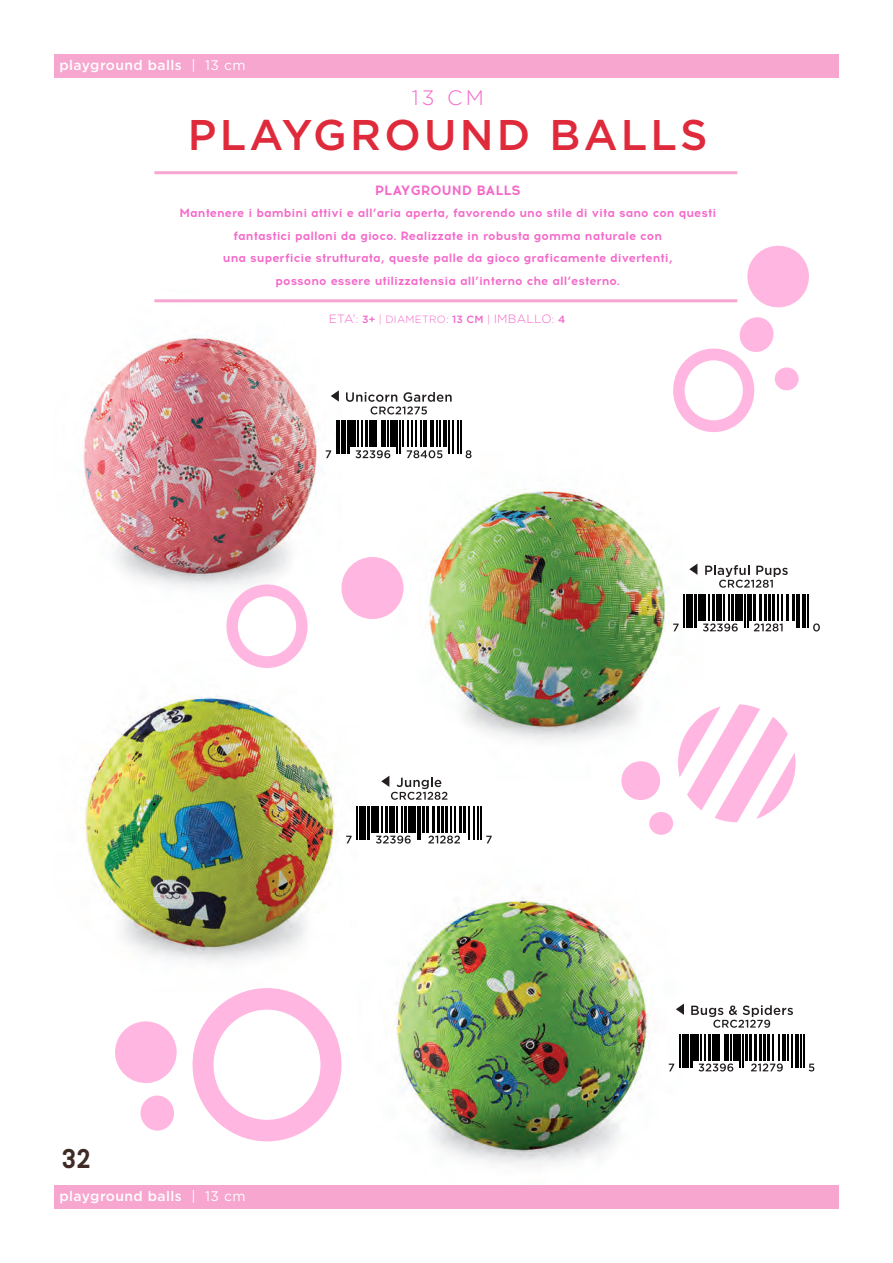
<style>
.page{position:relative;width:893px;height:1263px;background:#fff}
.page>*{position:absolute;margin:0;border:0;box-sizing:border-box;transform-origin:0 0}
.t1{font:500 42.9px "Gotham";letter-spacing:.075em;color:#df2a3b}
.t2{font:700 27px "Abel Pro";color:#3f2b25}
.t3{font:300 20.85px "Gotham";color:#f468c9}
.t4{font:500 13.95px "Gotham";letter-spacing:.03em;color:#fff}
.t5{font:700 13.5px "Acrom";color:#f468c9}
.t6{font:700 12px "Acrom";color:#f468c9}
.t7{font:300 10.5px "Gotham";letter-spacing:.02em;color:#f468c9}
.s1{font-weight:400}
.s2{font-size:12px}
.s3{font-weight:500}
</style>
<div class="page">
<img style="left:396px;top:897px;width:285px;height:270px">
<img style="left:85px;top:660px;width:272px;height:331px">
<img style="left:395px;top:442px;width:308px;height:299px">
<img style="left:83px;top:302px;width:258px;height:285px">
<div style="left:54px;top:54px;width:785px;height:24px;background:#f7a6cf"></div>
<div style="left:54px;top:1185px;width:785px;height:24px;background:#f7a6cf"></div>
<hr style="left:154px;top:171px;width:583px;height:3px;background:#f7a6cf">
<hr style="left:154px;top:299px;width:583px;height:3px;background:#f7a6cf">
<svg style="left:647px;top:661px;width:149px;height:174px"></svg>
<div style="left:621px;top:761px;width:39px;height:39px;background:#ffb6e1;border-radius:50%"></div>
<div style="left:341px;top:557px;width:63px;height:62px;background:#ffb6e1;border-radius:50%"></div>
<div style="left:649px;top:812px;width:24px;height:23px;background:#ffb6e1;border-radius:50%"></div>
<div style="left:193px;top:988px;width:148px;height:153px;background:#ffb6e1;border-radius:50%"></div>
<div style="left:214px;top:1010px;width:106px;height:110px;background:#fff;border-radius:50%"></div>
<svg style="left:115px;top:1021px;width:62px;height:62px"></svg>
<svg style="left:140px;top:1095px;width:34px;height:36px"></svg>
<div style="left:226px;top:584px;width:82px;height:84px;background:#ffb6e1;border-radius:50%"></div>
<div style="left:238px;top:596px;width:58px;height:60px;background:#fff;border-radius:50%"></div>
<div style="left:673px;top:349px;width:81px;height:83px;background:#ffb6e1;border-radius:50%"></div>
<div style="left:685px;top:360px;width:58px;height:60px;background:#fff;border-radius:50%"></div>
<svg style="left:737px;top:245px;width:72px;height:107px"></svg>
<div style="left:775px;top:367px;width:24px;height:23px;background:#ffb6e1;border-radius:50%"></div>
<svg style="left:331px;top:390px;width:8px;height:12px"></svg>
<svg style="left:346px;top:392px;width:106px;height:22px"></svg>
<svg style="left:326px;top:450px;width:5px;height:8px"></svg>
<svg style="left:466px;top:450px;width:5px;height:8px"></svg>
<hr style="left:336px;top:421px;width:1px;height:33px;background:#000001">
<hr style="left:339px;top:421px;width:1px;height:33px;background:#000001">
<hr style="left:341px;top:421px;width:4px;height:33px;background:#000001">
<hr style="left:347px;top:421px;width:2px;height:33px;background:#000001">
<div style="left:351px;top:421px;width:5px;height:26px;background:#000001"></div>
<svg style="left:355px;top:421px;width:35px;height:37px"></svg>
<div style="left:390px;top:421px;width:5px;height:26px;background:#000001"></div>
<hr style="left:397px;top:421px;width:1px;height:33px;background:#000001">
<hr style="left:399px;top:421px;width:2px;height:33px;background:#000001">
<svg style="left:402px;top:421px;width:40px;height:37px"></svg>
<hr style="left:443px;top:421px;width:4px;height:26px;background:#000001">
<hr style="left:448px;top:421px;width:1px;height:33px;background:#000001">
<hr style="left:452px;top:421px;width:1px;height:33px;background:#000001">
<hr style="left:457px;top:421px;width:2px;height:33px;background:#000001">
<hr style="left:460px;top:421px;width:1px;height:33px;background:#000001">
<svg style="left:689px;top:563px;width:8px;height:12px"></svg>
<svg style="left:705px;top:565px;width:83px;height:23px"></svg>
<svg style="left:673px;top:623px;width:6px;height:8px"></svg>
<svg style="left:813px;top:623px;width:7px;height:8px"></svg>
<hr style="left:684px;top:594px;width:1px;height:33px;background:#000001">
<hr style="left:686px;top:594px;width:2px;height:33px;background:#000001">
<hr style="left:689px;top:594px;width:4px;height:33px;background:#000001">
<hr style="left:694px;top:594px;width:3px;height:33px;background:#000001">
<div style="left:698px;top:594px;width:5px;height:26px;background:#000001"></div>
<svg style="left:703px;top:594px;width:35px;height:37px"></svg>
<div style="left:738px;top:594px;width:5px;height:26px;background:#000001"></div>
<hr style="left:744px;top:594px;width:1px;height:33px;background:#000001">
<hr style="left:747px;top:594px;width:1px;height:33px;background:#000001">
<hr style="left:749px;top:594px;width:3px;height:26px;background:#000001">
<hr style="left:753px;top:594px;width:3px;height:26px;background:#000001">
<svg style="left:754px;top:594px;width:29px;height:37px"></svg>
<hr style="left:786px;top:594px;width:3px;height:26px;background:#000001">
<hr style="left:792px;top:594px;width:2px;height:26px;background:#000001">
<hr style="left:796px;top:594px;width:3px;height:33px;background:#000001">
<hr style="left:802px;top:594px;width:1px;height:33px;background:#000001">
<hr style="left:805px;top:594px;width:1px;height:33px;background:#000001">
<hr style="left:807px;top:594px;width:2px;height:33px;background:#000001">
<svg style="left:381px;top:776px;width:66px;height:24px"></svg>
<svg style="left:346px;top:836px;width:6px;height:7px"></svg>
<svg style="left:486px;top:836px;width:6px;height:7px"></svg>
<hr style="left:357px;top:806px;width:1px;height:33px;background:#000001">
<hr style="left:359px;top:806px;width:2px;height:33px;background:#000001">
<hr style="left:362px;top:806px;width:4px;height:33px;background:#000001">
<hr style="left:367px;top:806px;width:3px;height:33px;background:#000001">
<div style="left:371px;top:806px;width:5px;height:26px;background:#000001"></div>
<svg style="left:376px;top:806px;width:35px;height:37px"></svg>
<div style="left:411px;top:806px;width:5px;height:26px;background:#000001"></div>
<hr style="left:417px;top:806px;width:1px;height:33px;background:#000001">
<hr style="left:420px;top:806px;width:1px;height:33px;background:#000001">
<hr style="left:422px;top:806px;width:3px;height:26px;background:#000001">
<hr style="left:426px;top:806px;width:3px;height:26px;background:#000001">
<svg style="left:428px;top:806px;width:32px;height:37px"></svg>
<hr style="left:459px;top:806px;width:3px;height:26px;background:#000001">
<hr style="left:463px;top:806px;width:3px;height:26px;background:#000001">
<hr style="left:469px;top:806px;width:1px;height:33px;background:#000001">
<hr style="left:474px;top:806px;width:1px;height:33px;background:#000001">
<hr style="left:478px;top:806px;width:1px;height:33px;background:#000001">
<hr style="left:480px;top:806px;width:2px;height:33px;background:#000001">
<svg style="left:676px;top:1003px;width:8px;height:12px"></svg>
<svg style="left:691px;top:1005px;width:102px;height:23px"></svg>
<svg style="left:669px;top:1063px;width:5px;height:8px"></svg>
<svg style="left:809px;top:1063px;width:5px;height:8px"></svg>
<hr style="left:679px;top:1034px;width:2px;height:33px;background:#000001">
<hr style="left:682px;top:1034px;width:1px;height:33px;background:#000001">
<hr style="left:684px;top:1034px;width:4px;height:33px;background:#000001">
<hr style="left:690px;top:1034px;width:2px;height:33px;background:#000001">
<div style="left:694px;top:1034px;width:5px;height:26px;background:#000001"></div>
<svg style="left:698px;top:1034px;width:35px;height:37px"></svg>
<div style="left:733px;top:1034px;width:5px;height:26px;background:#000001"></div>
<hr style="left:740px;top:1034px;width:1px;height:33px;background:#000001">
<hr style="left:742px;top:1034px;width:2px;height:33px;background:#000001">
<hr style="left:745px;top:1034px;width:3px;height:26px;background:#000001">
<hr style="left:749px;top:1034px;width:3px;height:26px;background:#000001">
<svg style="left:751px;top:1034px;width:37px;height:37px"></svg>
<hr style="left:791px;top:1034px;width:1px;height:33px;background:#000001">
<hr style="left:795px;top:1034px;width:4px;height:33px;background:#000001">
<hr style="left:800px;top:1034px;width:2px;height:33px;background:#000001">
<hr style="left:803px;top:1034px;width:1px;height:33px;background:#000001">
<p class="t4" style="left:60px;top:56px;width:188px">playground balls <span class="s1">| 13 cm</span></p>
<p class="t3" style="left:412px;top:84px;width:73px">13 CM</p>
<p class="t1" style="left:188px;top:107px;width:521px">PLAYGROUND BALLS</p>
<p class="t5" style="left:375px;top:180px;width:148px">PLAYGROUND BALLS</p>
<p class="t6" style="left:179px;top:204px;width:538px">Mantenere i bambini attivi e all’aria aperta, favorendo uno stile di vita sano con questi</p>
<p class="t6" style="left:233px;top:227px;width:430px">fantastici palloni da gioco. Realizzate in robusta gomma naturale con</p>
<p class="t6" style="left:223px;top:249px;width:451px">una superficie strutturata, queste palle da gioco graficamente divertenti,</p>
<p class="t6" style="left:276px;top:272px;width:346px">possono essere utilizzatensia all’interno che all’esterno.</p>
<p class="t7" style="left:329px;top:312px;width:238px"><span class="s2">ETA’</span>: <span class="s3">3+</span> | DIAMETRO: <span class="s3">13 CM</span> | <span class="s2">IMBALLO</span>: <span class="s3">4</span></p>
<h2 class="t2" style="left:62px;top:1140px;width:31px">32</h2>
<p class="t4" style="left:60px;top:1187px;width:188px">playground balls <span class="s1">| 13 cm</span></p>
</div>
